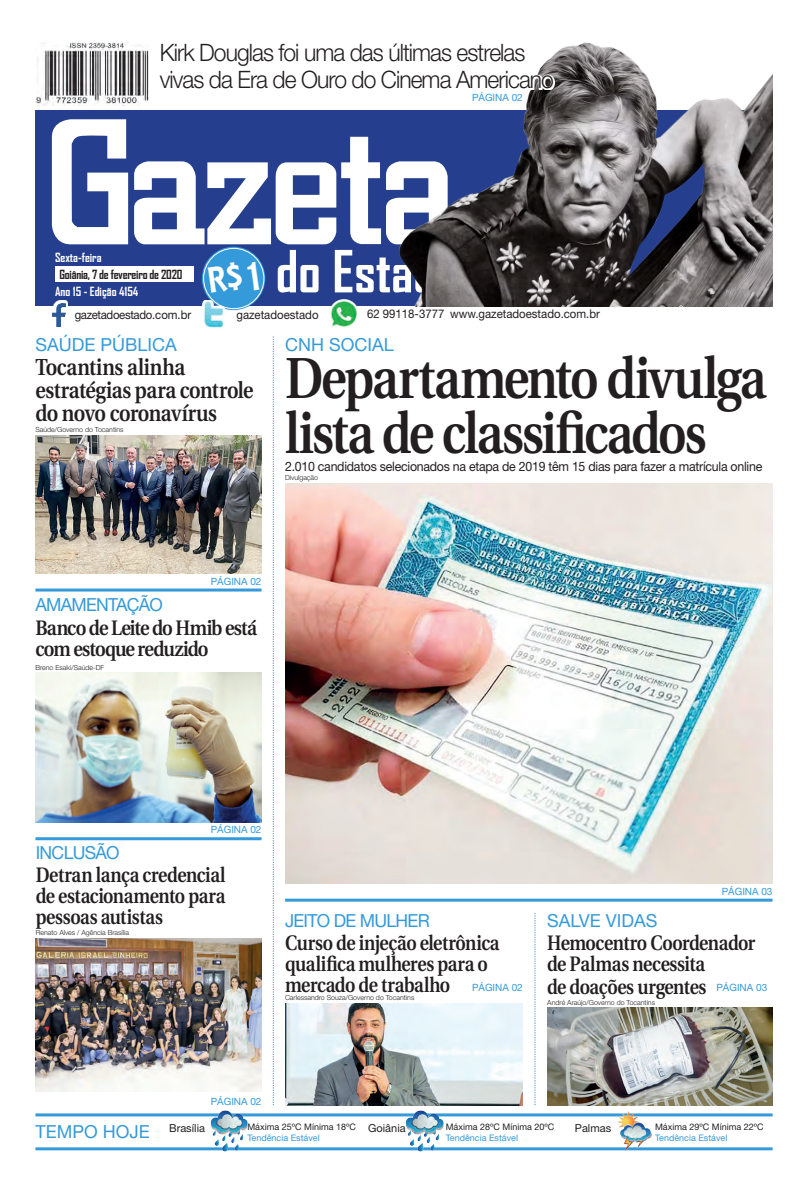
<style>
.page{position:relative;width:808px;height:1191px;background:#fff}
.page>*{position:absolute;margin:0;border:0;box-sizing:border-box;transform-origin:0 0}
.Manchete{font:600 57.7px/55px "Utopia";letter-spacing:-.045em;color:#231f20;scale:.85 1}
.t1{font:700 55.6px "Agency FB";color:#fff}
.t2{font:300 24px/27px "Helvetica Neue";letter-spacing:-.04em;color:#231f20;scale:.95 1}
.Manchete-2{font:600 23.1px/23px "Utopia";letter-spacing:-.015em;color:#231f20;scale:.86 1}
.Manchete-3{font:600 20.9px/21px "Utopia";letter-spacing:-.03em;color:#231f20;scale:.85 1}
.Manchete-4{font:600 20.9px/21px "Utopia";letter-spacing:-.03em;color:#231f20;scale:.88 1}
.Retranca{font:18px "Helvetica Neue";color:#349ada}
.Retranca-2{font:18px "Helvetica Neue";letter-spacing:-.04em;color:#349ada}
.Legenda{font:13px "Helvetica Neue";letter-spacing:-.02em;color:#231f20;scale:.95 1}
.t3{font:700 12.1px "Agency FB";color:#fff}
.t4{font:700 12.1px "Agency FB";letter-spacing:-.02em;color:#231f20}
.t5{font:12px "Helvetica Neue";color:#231f20;scale:.95 1}
.t6{font:12px "Helvetica Neue";letter-spacing:-.03em;color:#231f20;scale:.95 1}
.Legenda-2{font:11px "Helvetica Neue";color:#231f20}
.Retranca-3{font:10px "Helvetica Neue";color:#349ada}
.Legenda-3{font:9px "Helvetica Neue";color:#231f20}
.Legenda-4{font:9px "Helvetica Neue";color:#349ada}
.Crédito_Fotógrafo{font:300 7px "Helvetica Neue";color:#231f20}
</style>
<div class="page">
<div style="left:35px;top:110px;width:737px;height:196px;background:#253f8e"></div>
<svg style="left:52px;top:119px;width:76px;height:125px"></svg>
<svg style="left:134px;top:137px;width:258px;height:107px"></svg>
<div style="left:55px;top:266px;width:138px;height:15px;background:#fff"></div>
<svg style="left:202px;top:247px;width:63px;height:63px"></svg>
<div style="left:203px;top:248px;width:61px;height:61px;border:1px solid #fff;border-radius:50%"></div>
<svg style="left:55px;top:300px;width:13px;height:27px"></svg>
<img style="left:52px;top:303px;width:13px;height:23px">
<hr style="left:35px;top:1113px;width:738px;height:3px;background:#349ada">
<hr style="left:35px;top:1147px;width:738px;height:3px;background:#349ada">
<img style="left:616px;top:1111px;width:35px;height:40px">
<img style="left:210px;top:1110px;width:37px;height:41px">
<img style="left:406px;top:1110px;width:37px;height:41px">
<img style="left:392px;top:43px;width:380px;height:264px">
<img style="left:35px;top:43px;width:113px;height:63px">
<hr style="left:285px;top:898px;width:487px;height:3px;background:#349ada">
<img style="left:202px;top:300px;width:23px;height:29px">
<img style="left:330px;top:299px;width:28px;height:28px">
<svg style="left:273px;top:336px;width:1px;height:769px"></svg>
<svg style="left:535px;top:913px;width:1px;height:192px"></svg>
<div style="left:158px;top:42px;width:397px;height:48px;background:#fff"></div>
<div style="left:471px;top:91px;width:52px;height:12px;background:#fff"></div>
<hr style="left:35px;top:588px;width:226px;height:3px;background:#349ada">
<hr style="left:35px;top:837px;width:226px;height:3px;background:#349ada">
<img style="left:285px;top:483px;width:487px;height:400px">
<img style="left:35px;top:435px;width:226px;height:139px">
<img style="left:35px;top:672px;width:226px;height:150px">
<img style="left:36px;top:938px;width:225px;height:153px">
<img style="left:547px;top:1007px;width:225px;height:98px">
<img style="left:285px;top:1003px;width:238px;height:102px">
<div style="left:208px;top:262px;width:51px;height:31px;background:#349ada"></div>
<p class="t2" style="left:160px;top:39px;width:416px">Kirk Douglas foi uma das últimas estrelas vivas da Era de Ouro do Cinema Americano</p>
<p class="Retranca-3" style="left:472px;top:92px;width:52px">PÁGINA 02</p>
<p class="t3" style="left:55px;top:250px;width:48px">Sexta-feira</p>
<p class="t4" style="left:59px;top:267px;width:124px">Goiânia, 7 de fevereiro de 2020</p>
<p class="t3" style="left:55px;top:283px;width:85px">Ano 15 - Edição 4154</p>
<p class="t6" style="left:75px;top:307px;width:124px">gazetadoestado.com.br</p>
<p class="t1" style="left:276px;top:237px;width:184px">do Estado</p>
<p class="t5" style="left:236px;top:308px;width:88px">gazetadoestado</p>
<p class="t5" style="left:367px;top:307px;width:83px">62 99118-3777</p>
<p class="t5" style="left:450px;top:307px;width:159px">www.gazetadoestado.com.br</p>
<p class="Retranca" style="left:35px;top:333px;width:143px">SAÚDE PÚBLICA</p>
<p class="Manchete-2" style="left:35px;top:356px;width:255px">Tocantins alinha estratégias para controle do novo coronavírus</p>
<p class="Crédito_Fotógrafo" style="left:35px;top:425px;width:90px">Saúde/Governo do Tocantins</p>
<p class="Retranca" style="left:285px;top:333px;width:110px">CNH SOCIAL</p>
<p class="Manchete" style="left:285px;top:352px;width:568px">Departamento divulga lista de classificados</p>
<p class="Legenda" style="left:285px;top:458px;width:504px">2.010 candidatos selecionados na etapa de 2019 têm 15 dias para fazer a matrícula online</p>
<p class="Crédito_Fotógrafo" style="left:285px;top:473px;width:35px">Divulgação</p>
<p class="Retranca-3" style="left:211px;top:575px;width:52px">PÁGINA 02</p>
<p class="Retranca-2" style="left:35px;top:593px;width:129px">AMAMENTAÇÃO</p>
<p class="Manchete-4" style="left:35px;top:618px;width:253px">Banco de Leite do Hmib está com estoque reduzido</p>
<p class="Crédito_Fotógrafo" style="left:35px;top:663px;width:70px">Breno Esaki/Saúde-DF</p>
<p class="Retranca-3" style="left:211px;top:823px;width:52px">PÁGINA 02</p>
<p class="Retranca-2" style="left:36px;top:842px;width:85px">INCLUSÃO</p>
<p class="Manchete-3" style="left:36px;top:864px;width:225px;text-align:justify">Detran lança credencial de estacionamento para pessoas autistas</p>
<p class="Crédito_Fotógrafo" style="left:36px;top:928px;width:95px">Renato Alves / Agência Brasília</p>
<p class="Retranca-2" style="left:285px;top:910px;width:146px">JEITO DE MULHER</p>
<p class="Manchete-3" style="left:285px;top:932px;width:254px">Curso de injeção eletrônica qualifica mulheres para o mercado de trabalho</p>
<p class="Crédito_Fotógrafo" style="left:285px;top:993px;width:131px">Carlessandro Souza/Governo do Tocantins</p>
<p class="Retranca-3" style="left:472px;top:982px;width:52px">PÁGINA 02</p>
<p class="Retranca-3" style="left:722px;top:885px;width:52px">PÁGINA 03</p>
<p class="Retranca" style="left:547px;top:910px;width:112px">SALVE VIDAS</p>
<p class="Manchete-3" style="left:547px;top:932px;width:246px">Hemocentro Coordenador de Palmas necessita</p>
<p class="Manchete-3" style="left:547px;top:976px;width:189px">de doações urgentes</p>
<p class="Crédito_Fotógrafo" style="left:547px;top:997px;width:109px">André Araújo/Governo do Tocantins</p>
<p class="Retranca-3" style="left:716px;top:982px;width:52px">PÁGINA 03</p>
<p class="Retranca-3" style="left:211px;top:1095px;width:52px">PÁGINA 02</p>
<p class="Retranca" style="left:35px;top:1120px;width:116px">TEMPO HOJE</p>
<p class="Legenda-2" style="left:169px;top:1121px;width:37px">Brasília</p>
<p class="Legenda-3" style="left:247px;top:1121px;width:110px">Máxima 25ºC Mínima 18ºC</p>
<p class="Legenda-2" style="left:368px;top:1121px;width:39px">Goiânia</p>
<p class="Legenda-2" style="left:575px;top:1121px;width:38px">Palmas</p>
<p class="Legenda-4" style="left:247px;top:1132px;width:74px">Tendência Estável</p>
<p class="Legenda-3" style="left:446px;top:1121px;width:110px">Máxima 28ºC Mínima 20ºC</p>
<p class="Legenda-4" style="left:446px;top:1132px;width:74px">Tendência Estável</p>
<p class="Legenda-3" style="left:655px;top:1121px;width:110px">Máxima 29ºC Mínima 22ºC</p>
<p class="Legenda-4" style="left:655px;top:1132px;width:74px">Tendência Estável</p>
</div>
